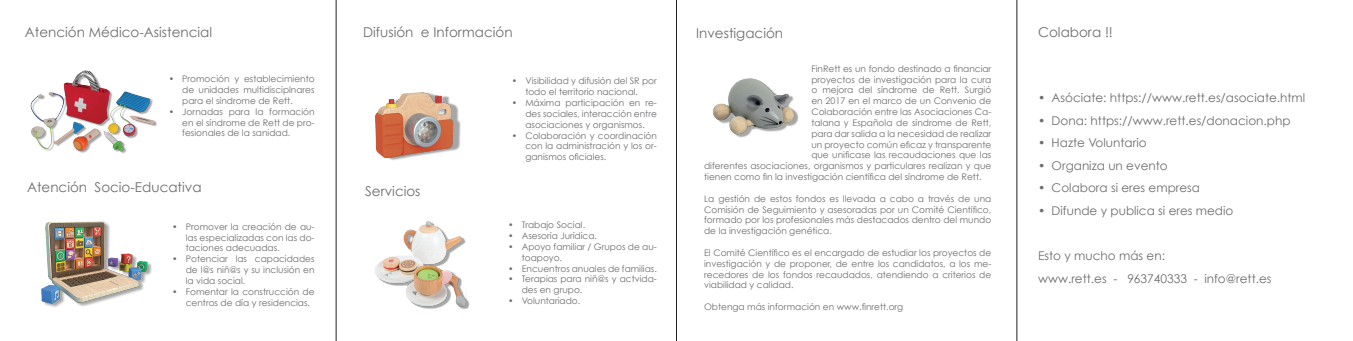
<style>
.page{position:relative;width:1353px;height:341px;background:#fff}
.page>*{position:absolute;margin:0;border:0;box-sizing:border-box;transform-origin:0 0}
.t1{font:13.5px "Century Gothic";color:#6c6d70}
.t2{font:12px/22.5px "Century Gothic";color:#6c6d70}
.t3{font:9px/10.8px "Century Gothic";color:#6c6d70;text-align:justify}
</style>
<div class="page">
<img style="left:30px;top:70px;width:127px;height:84px">
<img style="left:41px;top:221px;width:111px;height:86px">
<img style="left:375px;top:92px;width:86px;height:68px">
<img style="left:375px;top:221px;width:95px;height:88px">
<img style="left:713px;top:78px;width:86px;height:60px">
<hr style="left:336px;top:0;width:1px;height:340px;background:#231f20">
<hr style="left:676px;top:0;width:1px;height:340px;background:#231f20">
<hr style="left:1016px;top:0;width:1px;height:340px;background:#231f20">
<h1 class="t1" style="left:25px;top:24px;width:189px">Atención Médico-Asistencial</h1>
<h1 class="t1" style="left:363px;top:24px;width:151px">Difusión e Información</h1>
<h1 class="t1" style="left:696px;top:25px;width:88px">Investigación</h1>
<h1 class="t1" style="left:1037px;top:24px;width:76px">Colabora !!</h1>
<p class="t3" style="left:182px;top:73px;width:134px;text-indent:-14px">• Promoción y establecimiento de unidades multidisciplnares para el síndrome de Rett.</p>
<p class="t3" style="left:182px;top:106px;width:134px;text-indent:-14px">• Jornadas para la formación en el síndrome de Rett de pro&shy;fesionales de la sanidad.</p>
<h1 class="t1" style="left:27px;top:178px;width:176px">Atención Socio-Educativa</h1>
<p class="t3" style="left:186px;top:220px;width:130px;text-indent:-14px">• Promover la creación de au&shy;las especializadas con las do&shy;taciones adecuadas.</p>
<p class="t3" style="left:186px;top:253px;width:130px;text-indent:-14px">• Potenciar las capacidades de l@s niñ@s y su inclusión en la vida social.</p>
<p class="t3" style="left:186px;top:285px;width:130px;text-indent:-14px">• Fomentar la construcción de centros de día y residencias.</p>
<h1 class="t1" style="left:365px;top:182px;width:57px">Servicios</h1>
<p class="t3" style="left:512px;top:75px;width:146px;text-align:center">• Visibilidad y difusión del SR por todo el territorio nacional.</p>
<p class="t3" style="left:525px;top:97px;width:133px;text-indent:-14px">• Máxima participación en re&shy;des sociales, interacción entre asociaciones y organismos.</p>
<p class="t3" style="left:525px;top:129px;width:133px;text-indent:-14px">• Colaboración y coordinación con la administración y los or&shy;ganismos oficiales.</p>
<p class="t3" style="left:508px;top:219px;width:78px">• Trabajo Social.</p>
<p class="t3" style="left:508px;top:230px;width:90px">• Asesoría Jurídica.</p>
<p class="t3" style="left:521px;top:240px;width:137px;text-indent:-14px">• Apoyo familiar / Grupos de au&shy;toapoyo.</p>
<p class="t3" style="left:508px;top:262px;width:150px">• Encuentros anuales de familias.</p>
<p class="t3" style="left:521px;top:273px;width:137px;text-indent:-14px">• Terapias para niñ@s y actvida&shy;des en grupo.</p>
<p class="t3" style="left:508px;top:294px;width:73px">• Voluntariado.</p>
<p class="t3" style="left:811px;top:63px;width:181px">FinRett es un fondo destinado a financiar</p>
<p class="t3" style="left:811px;top:74px;width:181px">proyectos de investigación para la cura</p>
<p class="t3" style="left:811px;top:84px;width:181px">o mejora del síndrome de Rett. Surgió</p>
<p class="t3" style="left:811px;top:95px;width:181px">en 2017 en el marco de un Convenio de</p>
<p class="t3" style="left:811px;top:106px;width:181px">Colaboración entre las Asociaciones Ca-</p>
<p class="t3" style="left:811px;top:117px;width:181px">talana y Española de síndrome de Rett,</p>
<p class="t3" style="left:811px;top:128px;width:181px">para dar salida a la necesidad de realizar</p>
<p class="t3" style="left:811px;top:138px;width:181px">un proyecto común eficaz y transparente</p>
<p class="t3" style="left:811px;top:149px;width:181px">que unificase las recaudaciones que las</p>
<p class="t3" style="left:704px;top:160px;width:288px">diferentes asociaciones, organismos y particulares realizan y que</p>
<p class="t3" style="left:704px;top:171px;width:279px">tienen como fin la investigación científica del síndrome de Rett.</p>
<p class="t3" style="left:704px;top:192px;width:289px">La gestión de estos fondos es llevada a cabo a través de una Comisión de Seguimiento y asesoradas por un Comité Científico, formado por los profesionales más destacados dentro del mundo de la investigación genética.</p>
<p class="t3" style="left:704px;top:246px;width:289px">El Comité Científico es el encargado de estudiar los proyectos de investigación y de proponer, de entre los candidatos, a los me&shy;recedores de los fondos recaudados, atendiendo a criterios de viabilidad y calidad.</p>
<p class="t3" style="left:704px;top:300px;width:201px">Obtenga más información en www.finrett.org</p>
<h2 class="t2" style="left:1037px;top:86px;width:268px">• Asóciate: https://www.rett.es/asociate.html</h2>
<h2 class="t2" style="left:1037px;top:109px;width:254px">• Dona: https://www.rett.es/donacion.php</h2>
<h2 class="t2" style="left:1037px;top:131px;width:110px">• Hazte Voluntario</h2>
<h2 class="t2" style="left:1037px;top:154px;width:131px">• Organiza un evento</h2>
<h2 class="t2" style="left:1037px;top:176px;width:163px">• Colabora si eres empresa</h2>
<h2 class="t2" style="left:1037px;top:199px;width:197px">• Difunde y publica si eres medio</h2>
<h2 class="t2" style="left:1037px;top:244px;width:235px">Esto y mucho más en:<br>www.rett.es - 963740333 - info@rett.es</h2>
</div>
